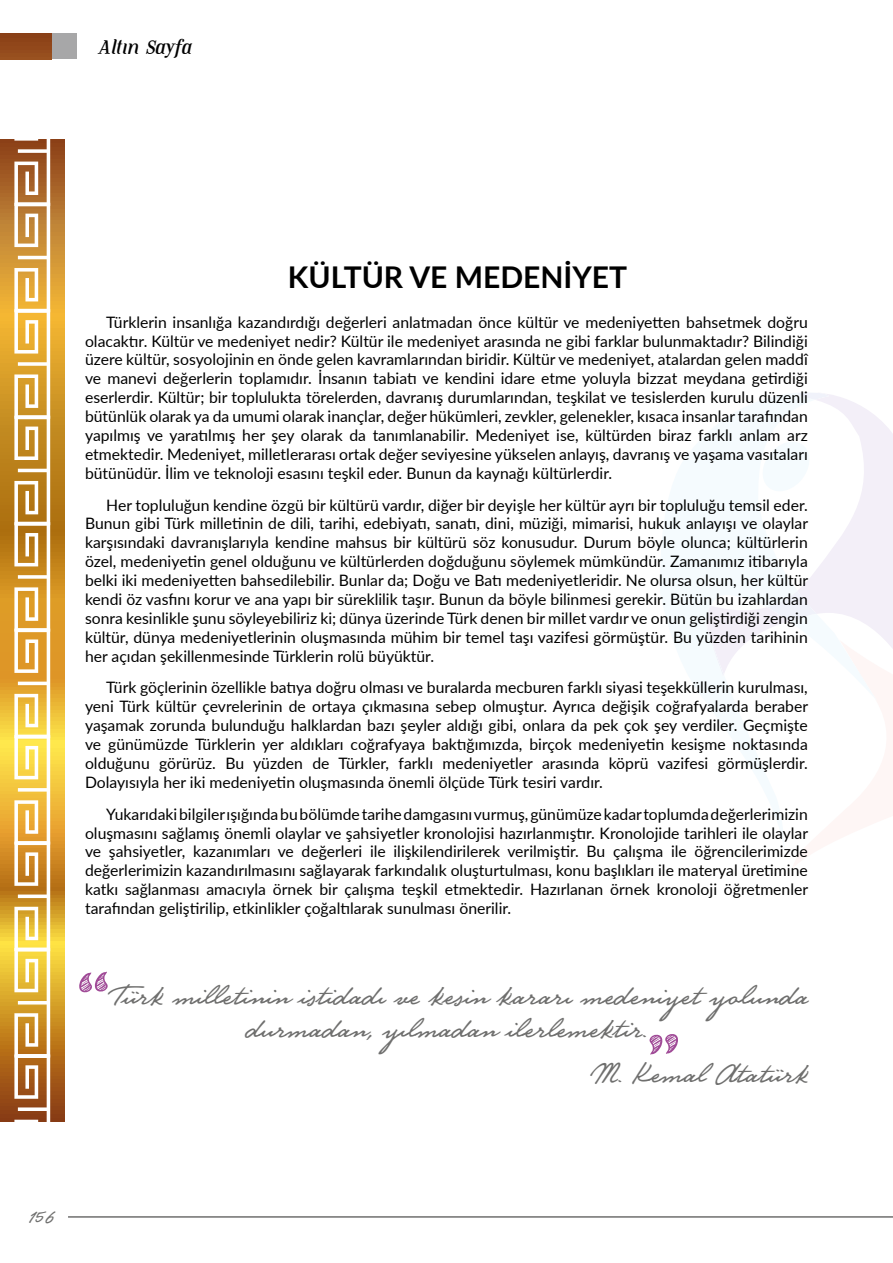
<style>
.page{position:relative;width:893px;height:1263px;background:#fff}
.page>*{position:absolute;margin:0;border:0;box-sizing:border-box;transform-origin:0 0}
.t1{font:700 30px "Lato";color:#000}
.t2{font:27px/32.4px "Atatrk";color:#6f6f6e}
.t3{font:22.5px "Atatrk";color:#6f6f6e}
.t4{font:19.5px "Mount Italic PERSONALUSEONLY";color:#000}
.t5{font:15.75px/18.9px "Lato";color:#000;text-align:justify}
</style>
<div class="page">
<div style="left:0;top:34px;width:77px;height:25px;background:#a7a7a8"></div>
<div style="left:0;top:34px;width:52px;height:25px;background:#92481b"></div>
<svg style="left:0;top:139px;width:65px;height:982px;background:#cf942a"></svg>
<svg style="left:14px;top:139px;width:36px;height:983px;background:#dcb164"></svg>
<hr style="left:68px;top:1216px;width:825px;height:2px;background:#6f6f6e">
<svg style="left:706px;top:393px;width:187px;height:282px"></svg>
<svg style="left:79px;top:971px;width:29px;height:22px"></svg>
<svg style="left:649px;top:1034px;width:29px;height:21px"></svg>
<p class="t4" style="left:98px;top:35px;width:95px">Altın Sayfa</p>
<h1 class="t1" style="left:288px;top:254px;width:341px">KÜLTÜR VE MEDENİYET</h1>
<p class="t5" style="left:85px;top:312px;width:724px;text-indent:21px">Türklerin insanlığa kazandırdığı değerleri anlatmadan önce kültür ve medeniyetten bahsetmek doğru olacaktır. Kültür ve medeniyet nedir? Kültür ile medeniyet arasında ne gibi farklar bulunmaktadır? Bilindiği üzere kültür, sosyolojinin en önde gelen kavramlarından biridir. Kültür ve medeniyet, atalardan gelen maddî ve manevi değerlerin toplamıdır. İnsanın tabiatı ve kendini idare etme yoluyla bizzat meydana getirdiği eserlerdir. Kültür; bir toplulukta törelerden, davranış durumlarından, teşkilat ve tesislerden kurulu düzenli bütünlük olarak ya da umumi olarak inançlar, değer hükümleri, zevkler, gelenekler, kısaca insanlar tarafından yapılmış ve yaratılmış her şey olarak da tanımlanabilir. Medeniyet ise, kültürden biraz farklı anlam arz etmektedir. Medeniyet, milletlerarası ortak değer seviyesine yükselen anlayış, davranış ve yaşama vasıtaları bütünüdür. İlim ve teknoloji esasını teşkil eder. Bunun da kaynağı kültürlerdir.</p>
<p class="t5" style="left:85px;top:495px;width:725px;text-indent:21px">Her topluluğun kendine özgü bir kültürü vardır, diğer bir deyişle her kültür ayrı bir topluluğu temsil eder.<br>Bunun gibi Türk milletinin de dili, tarihi, edebiyatı, sanatı, dini, müziği, mimarisi, hukuk anlayışı ve olaylar karşısındaki davranışlarıyla kendine mahsus bir kültürü söz konusudur. Durum böyle olunca; kültürlerin özel, medeniyetin genel olduğunu ve kültürlerden doğduğunu söylemek mümkündür. Zamanımız itibarıyla belki iki medeniyetten bahsedilebilir. Bunlar da; Doğu ve Batı medeniyetleridir. Ne olursa olsun, her kültür kendi öz vasfını korur ve ana yapı bir süreklilik taşır. Bunun da böyle bilinmesi gerekir. Bütün bu izahlardan sonra kesinlikle şunu söyleyebiliriz ki; dünya üzerinde Türk denen bir millet vardır ve onun geliştirdiği zengin kültür, dünya medeniyetlerinin oluşmasında mühim bir temel taşı vazifesi görmüştür. Bu yüzden tarihinin her açıdan şekillenmesinde Türklerin rolü büyüktür.</p>
<p class="t5" style="left:85px;top:678px;width:725px;text-indent:21px">Türk göçlerinin özellikle batıya doğru olması ve buralarda mecburen farklı siyasi teşekküllerin kurulması, yeni Türk kültür çevrelerinin de ortaya çıkmasına sebep olmuştur. Ayrıca değişik coğrafyalarda beraber yaşamak zorunda bulunduğu halklardan bazı şeyler aldığı gibi, onlara da pek çok şey verdiler. Geçmişte ve günümüzde Türklerin yer aldıkları coğrafyaya baktığımızda, birçok medeniyetin kesişme noktasında olduğunu görürüz. Bu yüzden de Türkler, farklı medeniyetler arasında köprü vazifesi görmüşlerdir.<br>Dolayısıyla her iki medeniyetin oluşmasında önemli ölçüde Türk tesiri vardır.</p>
<p class="t5" style="left:85px;top:804px;width:725px;text-indent:21px">Yukarıdaki bilgiler ışığında bu bölümde tarihe damgasını vurmuş, günümüze kadar toplumda değerlerimizin oluşmasını sağlamış önemli olaylar ve şahsiyetler kronolojisi hazırlanmıştır. Kronolojide tarihleri ile olaylar ve şahsiyetler, kazanımları ve değerleri ile ilişkilendirilerek verilmiştir. Bu çalışma ile öğrencilerimizde değerlerimizin kazandırılmasını sağlayarak farkındalık oluşturtulması, konu başlıkları ile materyal üretimine katkı sağlanması amacıyla örnek bir çalışma teşkil etmektedir. Hazırlanan örnek kronoloji öğretmenler tarafından geliştirilip, etkinlikler çoğaltılarak sunulması önerilir.</p>
<h2 class="t2" style="left:245px;top:979px;width:564px;text-indent:-139px">Türk milletinin istidadı ve kesin kararı medeniyet yolunda durmadan, yılmadan ilerlemektir.</h2>
<h2 class="t2" style="left:591px;top:1056px;width:218px">M. Kemal Atatürk</h2>
<h3 class="t3" style="left:29px;top:1202px;width:27px">156</h3>
</div>
